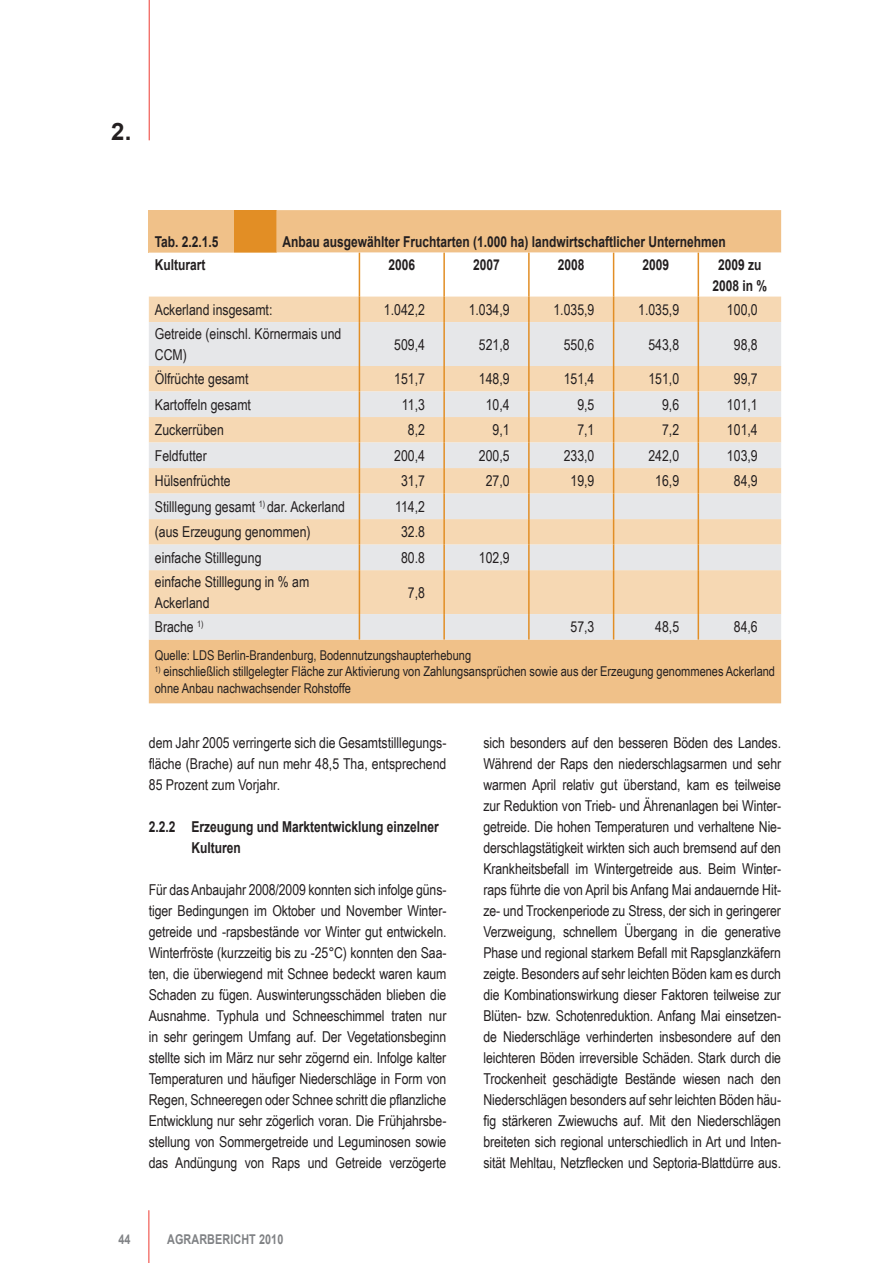
<style>
.page{position:relative;width:893px;height:1263px;background:#fff}
.page>*{position:absolute;margin:0;border:0;box-sizing:border-box;transform-origin:0 0}
.t1{font:700 24px "Arial";color:#231f20}
.fließtext{font:15px/21px "Arial Narrow";color:#231f20;text-align:justify}
.stauch_tabelle{font:700 15px/21px "Arial";color:#231f20;text-align:center;scale:.8 1}
.unterüberschrift_ein{font:700 15px/21px "Arial";color:#231f20;scale:.8 1}
.fussnote{font:13.5px/16.5px "Arial Narrow";color:#231f20}
.t2{font:700 13.5px "Arial";letter-spacing:.01em;color:#808285;scale:.8 1}
</style>
<div class="page">
<hr style="left:148px;top:1210px;width:1px;height:53px;background:#ee3b32">
<hr style="left:149px;top:0;width:1px;height:140px;background:#ee3b32">
<div style="left:149px;top:210px;width:632px;height:493px;background:#f0c189"></div>
<svg style="left:149px;top:322px;width:632px;height:317px;background:#ede0d0"></svg>
<svg style="left:149px;top:253px;width:632px;height:69px"></svg>
<hr style="left:359px;top:322px;width:1px;height:44px;background:#e28e25">
<hr style="left:443px;top:322px;width:2px;height:44px;background:#e28e25">
<hr style="left:528px;top:322px;width:2px;height:44px;background:#e28e25">
<hr style="left:613px;top:322px;width:1px;height:44px;background:#e28e25">
<hr style="left:698px;top:322px;width:1px;height:44px;background:#e28e25">
<hr style="left:443px;top:366px;width:2px;height:25px;background:#e28e25">
<hr style="left:528px;top:366px;width:2px;height:25px;background:#e28e25">
<hr style="left:443px;top:391px;width:2px;height:26px;background:#e28e25">
<hr style="left:528px;top:391px;width:2px;height:26px;background:#e28e25">
<hr style="left:443px;top:417px;width:2px;height:26px;background:#e28e25">
<hr style="left:528px;top:417px;width:2px;height:26px;background:#e28e25">
<hr style="left:443px;top:443px;width:2px;height:25px;background:#e28e25">
<hr style="left:528px;top:443px;width:2px;height:25px;background:#e28e25">
<hr style="left:443px;top:468px;width:2px;height:26px;background:#e28e25">
<hr style="left:528px;top:468px;width:2px;height:26px;background:#e28e25">
<hr style="left:443px;top:494px;width:2px;height:25px;background:#e28e25">
<hr style="left:528px;top:494px;width:2px;height:25px;background:#e28e25">
<hr style="left:443px;top:519px;width:2px;height:26px;background:#e28e25">
<hr style="left:528px;top:519px;width:2px;height:26px;background:#e28e25">
<svg style="left:359px;top:366px;width:1px;height:204px"></svg>
<hr style="left:443px;top:545px;width:2px;height:25px;background:#e28e25">
<hr style="left:528px;top:545px;width:2px;height:25px;background:#e28e25">
<svg style="left:613px;top:366px;width:1px;height:204px"></svg>
<svg style="left:698px;top:366px;width:1px;height:204px"></svg>
<hr style="left:359px;top:570px;width:1px;height:44px;background:#e28e25">
<hr style="left:443px;top:570px;width:2px;height:44px;background:#e28e25">
<hr style="left:528px;top:570px;width:2px;height:44px;background:#e28e25">
<hr style="left:613px;top:570px;width:1px;height:44px;background:#e28e25">
<hr style="left:698px;top:570px;width:1px;height:44px;background:#e28e25">
<svg style="left:359px;top:614px;width:1px;height:25px"></svg>
<hr style="left:443px;top:614px;width:2px;height:25px;background:#e28e25">
<hr style="left:528px;top:614px;width:2px;height:25px;background:#e28e25">
<svg style="left:613px;top:614px;width:1px;height:25px"></svg>
<svg style="left:698px;top:614px;width:1px;height:25px"></svg>
<p class="t1" style="left:111px;top:115px;width:22px">2.</p>
<p class="stauch_tabelle" style="left:155px;top:231px;width:81px">Tab. 2.2.1.5</p>
<p class="stauch_tabelle" style="left:282px;top:231px;width:556px">Anbau ausgewählter Fruchtarten (1.000 ha) landwirtschaftlicher Unternehmen</p>
<p class="stauch_tabelle" style="left:155px;top:254px;width:65px">Kulturart</p>
<p class="stauch_tabelle" style="left:388px;top:254px;width:35px">2006</p>
<p class="stauch_tabelle" style="left:473px;top:254px;width:35px">2007</p>
<p class="stauch_tabelle" style="left:558px;top:254px;width:35px">2008</p>
<p class="stauch_tabelle" style="left:643px;top:254px;width:35px">2009</p>
<p class="stauch_tabelle" style="left:712px;top:254px;width:70px">2009 zu<br>2008 in %</p>
<p class="fließtext" style="left:155px;top:298px;width:119px">Ackerland insgesamt:</p>
<p class="fließtext" style="left:384px;top:298px;width:43px">1.042,2</p>
<p class="fließtext" style="left:469px;top:298px;width:43px">1.034,9</p>
<p class="fließtext" style="left:553px;top:298px;width:43px">1.035,9</p>
<p class="fließtext" style="left:638px;top:298px;width:43px">1.035,9</p>
<p class="fließtext" style="left:727px;top:298px;width:32px">100,0</p>
<p class="fließtext" style="left:155px;top:323px;width:188px">Getreide (einschl. Körnermais und<br>CCM)</p>
<p class="fließtext" style="left:394px;top:333px;width:32px">509,4</p>
<p class="fließtext" style="left:479px;top:333px;width:32px">521,8</p>
<p class="fließtext" style="left:564px;top:333px;width:32px">550,6</p>
<p class="fließtext" style="left:648px;top:333px;width:32px">543,8</p>
<p class="fließtext" style="left:734px;top:333px;width:25px">98,8</p>
<p class="fließtext" style="left:155px;top:368px;width:95px">Ölfrüchte gesamt</p>
<p class="fließtext" style="left:394px;top:368px;width:32px">151,7</p>
<p class="fließtext" style="left:479px;top:368px;width:32px">148,9</p>
<p class="fließtext" style="left:564px;top:368px;width:32px">151,4</p>
<p class="fließtext" style="left:648px;top:368px;width:32px">151,0</p>
<p class="fließtext" style="left:734px;top:368px;width:25px">99,7</p>
<p class="fließtext" style="left:155px;top:393px;width:98px">Kartoffeln gesamt</p>
<p class="fließtext" style="left:402px;top:393px;width:25px">11,3</p>
<p class="fließtext" style="left:486px;top:393px;width:25px">10,4</p>
<p class="fließtext" style="left:577px;top:393px;width:19px">9,5</p>
<p class="fließtext" style="left:662px;top:393px;width:19px">9,6</p>
<p class="fließtext" style="left:727px;top:393px;width:32px">101,1</p>
<p class="fließtext" style="left:155px;top:419px;width:71px">Zuckerrüben</p>
<p class="fließtext" style="left:408px;top:419px;width:19px">8,2</p>
<p class="fließtext" style="left:493px;top:419px;width:19px">9,1</p>
<p class="fließtext" style="left:577px;top:419px;width:19px">7,1</p>
<p class="fließtext" style="left:662px;top:419px;width:19px">7,2</p>
<p class="fließtext" style="left:727px;top:419px;width:32px">101,4</p>
<p class="fließtext" style="left:155px;top:444px;width:53px">Feldfutter</p>
<p class="fließtext" style="left:394px;top:444px;width:32px">200,4</p>
<p class="fließtext" style="left:479px;top:444px;width:32px">200,5</p>
<p class="fließtext" style="left:564px;top:444px;width:32px">233,0</p>
<p class="fließtext" style="left:648px;top:444px;width:32px">242,0</p>
<p class="fließtext" style="left:727px;top:444px;width:32px">103,9</p>
<p class="fließtext" style="left:155px;top:470px;width:77px">Hülsenfrüchte</p>
<p class="fließtext" style="left:401px;top:470px;width:25px">31,7</p>
<p class="fließtext" style="left:486px;top:470px;width:25px">27,0</p>
<p class="fließtext" style="left:570px;top:470px;width:25px">19,9</p>
<p class="fließtext" style="left:655px;top:470px;width:25px">16,9</p>
<p class="fließtext" style="left:734px;top:470px;width:25px">84,9</p>
<p class="fließtext" style="left:155px;top:495px;width:192px">Stilllegung gesamt <sup>1)</sup> dar. Ackerland</p>
<p class="fließtext" style="left:395px;top:495px;width:31px">114,2</p>
<p class="fließtext" style="left:155px;top:521px;width:157px">(aus Erzeugung genommen)</p>
<p class="fließtext" style="left:401px;top:521px;width:25px">32.8</p>
<p class="fließtext" style="left:155px;top:546px;width:108px">einfache Stilllegung</p>
<p class="fließtext" style="left:401px;top:546px;width:25px">80.8</p>
<p class="fließtext" style="left:479px;top:546px;width:32px">102,9</p>
<p class="fließtext" style="left:155px;top:571px;width:156px">einfache Stilllegung in % am<br>Ackerland</p>
<p class="fließtext" style="left:408px;top:581px;width:19px">7,8</p>
<p class="fließtext" style="left:155px;top:616px;width:50px">Brache <sup>1)</sup></p>
<p class="fließtext" style="left:570px;top:616px;width:25px">57,3</p>
<p class="fließtext" style="left:655px;top:616px;width:25px">48,5</p>
<p class="fließtext" style="left:734px;top:616px;width:25px">84,6</p>
<p class="fussnote" style="left:155px;top:646px;width:318px">Quelle: LDS Berlin-Brandenburg, Bodennutzungshaupterhebung</p>
<p class="fussnote" style="left:155px;top:663px;width:622px"><sup>1)</sup> einschließlich stillgelegter Fläche zur Aktivierung von Zahlungsansprüchen sowie aus der Erzeugung genommenes Ackerland ohne Anbau nachwachsender Rohstoffe</p>
<p class="fließtext" style="left:149px;top:732px;width:299px">dem Jahr 2005 verringerte sich die Gesamtstilllegungs&shy;fläche (Brache) auf nun mehr 48,5 Tha, entsprechend 85 Prozent zum Vorjahr.</p>
<p class="unterüberschrift_ein" style="left:191px;top:817px;width:311px;text-indent:-43px">2.2.2 Erzeugung und Marktentwicklung einzelner<br>Kulturen</p>
<p class="fließtext" style="left:149px;top:879px;width:299px">Für das Anbaujahr 2008/2009 konnten sich infolge güns&shy;tiger Bedingungen im Oktober und November Winter&shy;getreide und -rapsbestände vor Winter gut entwickeln.<br>Winterfröste (kurzzeitig bis zu -25°C) konnten den Saa&shy;ten, die überwiegend mit Schnee bedeckt waren kaum Schaden zu fügen. Auswinterungsschäden blieben die Ausnahme. Typhula und Schneeschimmel traten nur in sehr geringem Umfang auf. Der Vegetationsbeginn stellte sich im März nur sehr zögernd ein. Infolge kalter Temperaturen und häufiger Niederschläge in Form von Regen, Schneeregen oder Schnee schritt die pflanzliche Entwicklung nur sehr zögerlich voran. Die Frühjahrsbe&shy;stellung von Sommergetreide und Leguminosen sowie das Andüngung von Raps und Getreide verzögerte</p>
<p class="fließtext" style="left:483px;top:732px;width:299px">sich besonders auf den besseren Böden des Landes.<br>Während der Raps den niederschlagsarmen und sehr warmen April relativ gut überstand, kam es teilweise zur Reduktion von Trieb- und Ährenanlagen bei Winter&shy;getreide. Die hohen Temperaturen und verhaltene Nie&shy;derschlagstätigkeit wirkten sich auch bremsend auf den Krankheitsbefall im Wintergetreide aus. Beim Winter&shy;raps führte die von April bis Anfang Mai andauernde Hit&shy;ze- und Trockenperiode zu Stress, der sich in geringerer Verzweigung, schnellem Übergang in die generative Phase und regional starkem Befall mit Rapsglanzkäfern zeigte. Besonders auf sehr leichten Böden kam es durch die Kombinationswirkung dieser Faktoren teilweise zur Blüten- bzw. Schotenreduktion. Anfang Mai einsetzen&shy;de Niederschläge verhinderten insbesondere auf den leichteren Böden irreversible Schäden. Stark durch die Trockenheit geschädigte Bestände wiesen nach den Niederschlägen besonders auf sehr leichten Böden häu&shy;fig stärkeren Zwiewuchs auf. Mit den Niederschlägen breiteten sich regional unterschiedlich in Art und Inten&shy;sität Mehltau, Netzflecken und Septoria-Blattdürre aus.</p>
<p class="t2" style="left:119px;top:1231px;width:17px">44</p>
<p class="t2" style="left:167px;top:1231px;width:147px">AGRARBERICHT 2010</p>
</div>
